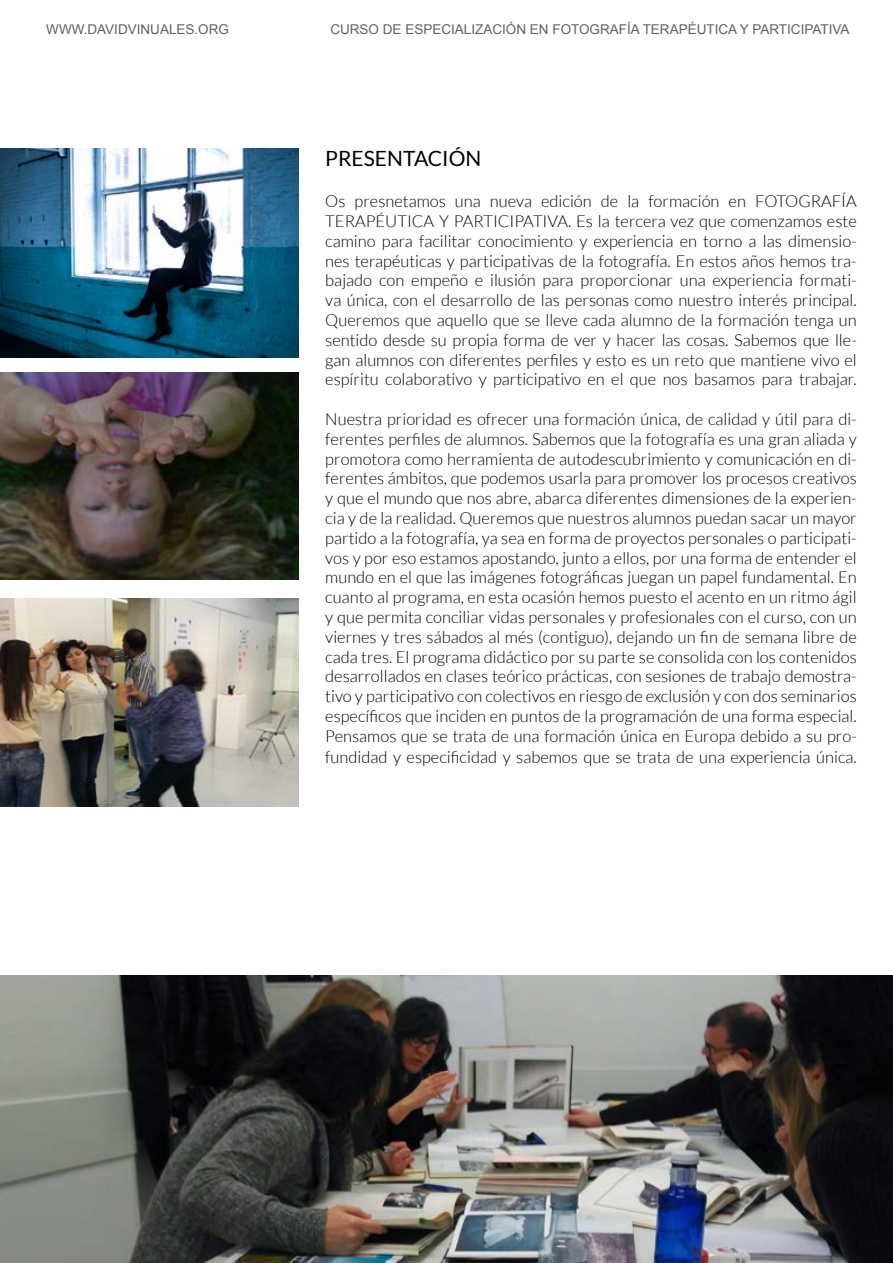
<style>
.page{position:relative;width:893px;height:1263px;background:#fff}
.page>*{position:absolute;margin:0;border:0;box-sizing:border-box;transform-origin:0 0}
.t1{font:21px "Lato";color:#000}
.t2{font:300 16.5px/19.8px "Lato";color:#000;text-align:justify}
.t3{font:13.5px "Arial";color:#616160}
</style>
<div class="page">
<img style="left:0;top:976px;width:893px;height:287px">
<img style="left:0;top:149px;width:299px;height:208px">
<img style="left:0;top:372px;width:299px;height:207px">
<img style="left:0;top:598px;width:299px;height:209px">
<p class="t3" style="left:46px;top:21px;width:184px">WWW.DAVIDVINUALES.ORG</p>
<p class="t3" style="left:330px;top:21px;width:521px">CURSO DE ESPECIALIZACIÓN EN FOTOGRAFÍA TERAPÉUTICA Y PARTICIPATIVA</p>
<p class="t1" style="left:325px;top:146px;width:158px">PRESENTACIÓN</p>
<p class="t2" style="left:325px;top:191px;width:533px">Os presnetamos una nueva edición de la formación en FOTOGRAFÍA TERAPÉUTICA Y PARTICIPATIVA. Es la tercera vez que comenzamos este camino para facilitar conocimiento y experiencia en torno a las dimensio&shy;nes terapéuticas y participativas de la fotografía. En estos años hemos tra&shy;bajado con empeño e ilusión para proporcionar una experiencia formati&shy;va única, con el desarrollo de las personas como nuestro interés principal.<br>Queremos que aquello que se lleve cada alumno de la formación tenga un sentido desde su propia forma de ver y hacer las cosas. Sabemos que lle&shy;gan alumnos con diferentes perfiles y esto es un reto que mantiene vivo el espíritu colaborativo y participativo en el que nos basamos para trabajar.</p>
<p class="t2" style="left:325px;top:409px;width:533px">Nuestra prioridad es ofrecer una formación única, de calidad y útil para di&shy;ferentes perfiles de alumnos. Sabemos que la fotografía es una gran aliada y promotora como herramienta de autodescubrimiento y comunicación en di&shy;ferentes ámbitos, que podemos usarla para promover los procesos creativos y que el mundo que nos abre, abarca diferentes dimensiones de la experien&shy;cia y de la realidad. Queremos que nuestros alumnos puedan sacar un mayor partido a la fotografía, ya sea en forma de proyectos personales o participati&shy;vos y por eso estamos apostando, junto a ellos, por una forma de entender el mundo en el que las imágenes fotográficas juegan un papel fundamental. En cuanto al programa, en esta ocasión hemos puesto el acento en un ritmo ágil y que permita conciliar vidas personales y profesionales con el curso, con un viernes y tres sábados al més (contiguo), dejando un fin de semana libre de cada tres. El programa didáctico por su parte se consolida con los contenidos desarrollados en clases teórico prácticas, con sesiones de trabajo demostra&shy;tivo y participativo con colectivos en riesgo de exclusión y con dos seminarios específicos que inciden en puntos de la programación de una forma especial.<br>Pensamos que se trata de una formación única en Europa debido a su pro-</p>
<p class="t2" style="left:325px;top:748px;width:533px">fundidad y especificidad y sabemos que se trata de una experiencia única.</p>
</div>
